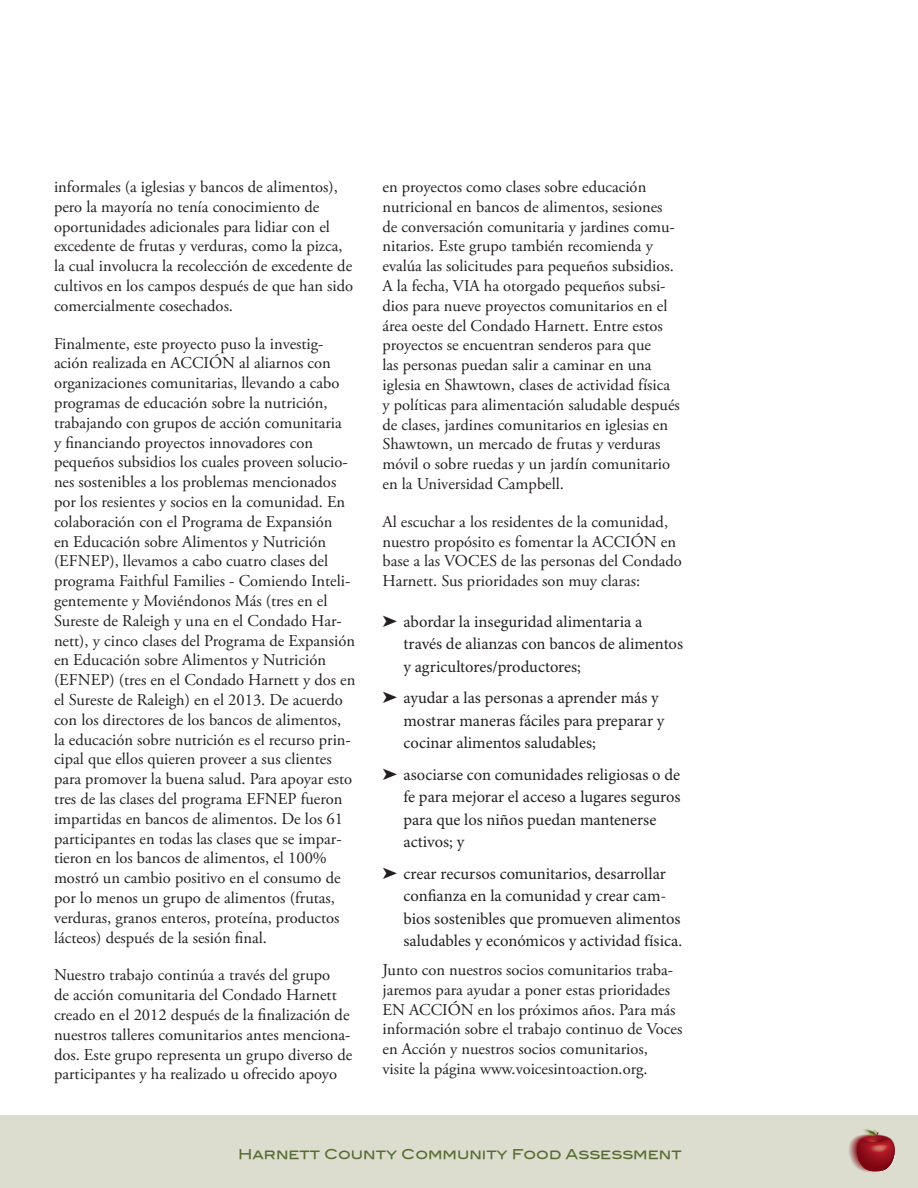
<style>
.page{position:relative;width:918px;height:1188px;background:#fff}
.page>*{position:absolute;margin:0;border:0;box-sizing:border-box;transform-origin:0 0}
.t1{font:16.5px/19.8px "Adobe Garamond Pro";color:#231f20}
.t2{font:16.5px/22.5px "Minion Pro";color:#231f20}
.t3{font:13.5px "Blair Md ITCTT Medium";color:#566c30}
</style>
<div class="page">
<div style="left:0;top:1115px;width:918px;height:73px;background:#dcddcf"></div>
<img style="left:849px;top:1129px;width:47px;height:43px">
<p class="t1" style="left:54px;top:177px;width:301px">informales (a iglesias y bancos de alimentos), pero la mayoría no tenía conocimiento de oportunidades adicionales para lidiar con el excedente de frutas y verduras, como la pizca, la cual involucra la recolección de excedente de cultivos en los campos después de que han sido comercialmente cosechados.</p>
<p class="t1" style="left:54px;top:334px;width:303px">Finalmente, este proyecto puso la investig&shy;ación realizada en ACCIÓN al aliarnos con organizaciones comunitarias, llevando a cabo programas de educación sobre la nutrición, trabajando con grupos de acción comunitaria<br>y financiando proyectos innovadores con pequeños subsidios los cuales proveen solucio&shy;nes sostenibles a los problemas mencionados por los resientes y socios en la comunidad. En colaboración con el Programa de Expansión<br>en Educación sobre Alimentos y Nutrición (EFNEP), llevamos a cabo cuatro clases del programa Faithful Families - Comiendo Inteli&shy;gentemente y Moviéndonos Más (tres en el Sureste de Raleigh y una en el Condado Har&shy;nett), y cinco clases del Programa de Expansión en Educación sobre Alimentos y Nutrición (EFNEP) (tres en el Condado Harnett y dos en el Sureste de Raleigh) en el 2013. De acuerdo con los directores de los bancos de alimentos, la educación sobre nutrición es el recurso prin&shy;cipal que ellos quieren proveer a sus clientes para promover la buena salud. Para apoyar esto tres de las clases del programa EFNEP fueron impartidas en bancos de alimentos. De los 61 participantes en todas las clases que se impar&shy;tieron en los bancos de alimentos, el 100% mostró un cambio positivo en el consumo de por lo menos un grupo de alimentos (frutas, verduras, granos enteros, proteína, productos lácteos) después de la sesión final.</p>
<p class="t1" style="left:54px;top:966px;width:300px">Nuestro trabajo continúa a través del grupo<br>de acción comunitaria del Condado Harnett creado en el 2012 después de la finalización de nuestros talleres comunitarios antes menciona&shy;dos. Este grupo representa un grupo diverso de participantes y ha realizado u ofrecido apoyo</p>
<p class="t1" style="left:382px;top:177px;width:299px">en proyectos como clases sobre educación nutricional en bancos de alimentos, sesiones de conversación comunitaria y jardines comu&shy;nitarios. Este grupo también recomienda y evalúa las solicitudes para pequeños subsidios.<br>A la fecha, VIA ha otorgado pequeños subsi&shy;dios para nueve proyectos comunitarios en el área oeste del Condado Harnett. Entre estos proyectos se encuentran senderos para que<br>las personas puedan salir a caminar en una iglesia en Shawtown, clases de actividad física y políticas para alimentación saludable después de clases, jardines comunitarios en iglesias en Shawtown, un mercado de frutas y verduras móvil o sobre ruedas y un jardín comunitario en la Universidad Campbell.</p>
<p class="t1" style="left:382px;top:512px;width:301px">Al escuchar a los residentes de la comunidad, nuestro propósito es fomentar la ACCIÓN en base a las VOCES de las personas del Condado Harnett. Sus prioridades son muy claras:</p>
<p class="t2" style="left:404px;top:611px;width:281px;text-indent:-21px">➤ abordar la inseguridad alimentaria a través de alianzas con bancos de alimentos y agricultores/productores;</p>
<p class="t2" style="left:404px;top:687px;width:262px;text-indent:-21px">➤ ayudar a las personas a aprender más y mostrar maneras fáciles para preparar y cocinar alimentos saludables;</p>
<p class="t2" style="left:404px;top:764px;width:279px;text-indent:-21px">➤ asociarse con comunidades religiosas o de fe para mejorar el acceso a lugares seguros para que los niños puedan mantenerse activos; y</p>
<p class="t2" style="left:404px;top:863px;width:280px;text-indent:-21px">➤ crear recursos comunitarios, desarrollar confianza en la comunidad y crear cam&shy;bios sostenibles que promueven alimentos saludables y económicos y actividad física.</p>
<p class="t1" style="left:382px;top:960px;width:301px">Junto con nuestros socios comunitarios traba&shy;jaremos para ayudar a poner estas prioridades EN ACCIÓN en los próximos años. Para más información sobre el trabajo continuo de Voces en Acción y nuestros socios comunitarios, visite la página www.voicesintoaction.org.</p>
<p class="t3" style="left:238px;top:1143px;width:445px">Harnett County Community Food Assessment</p>
</div>
